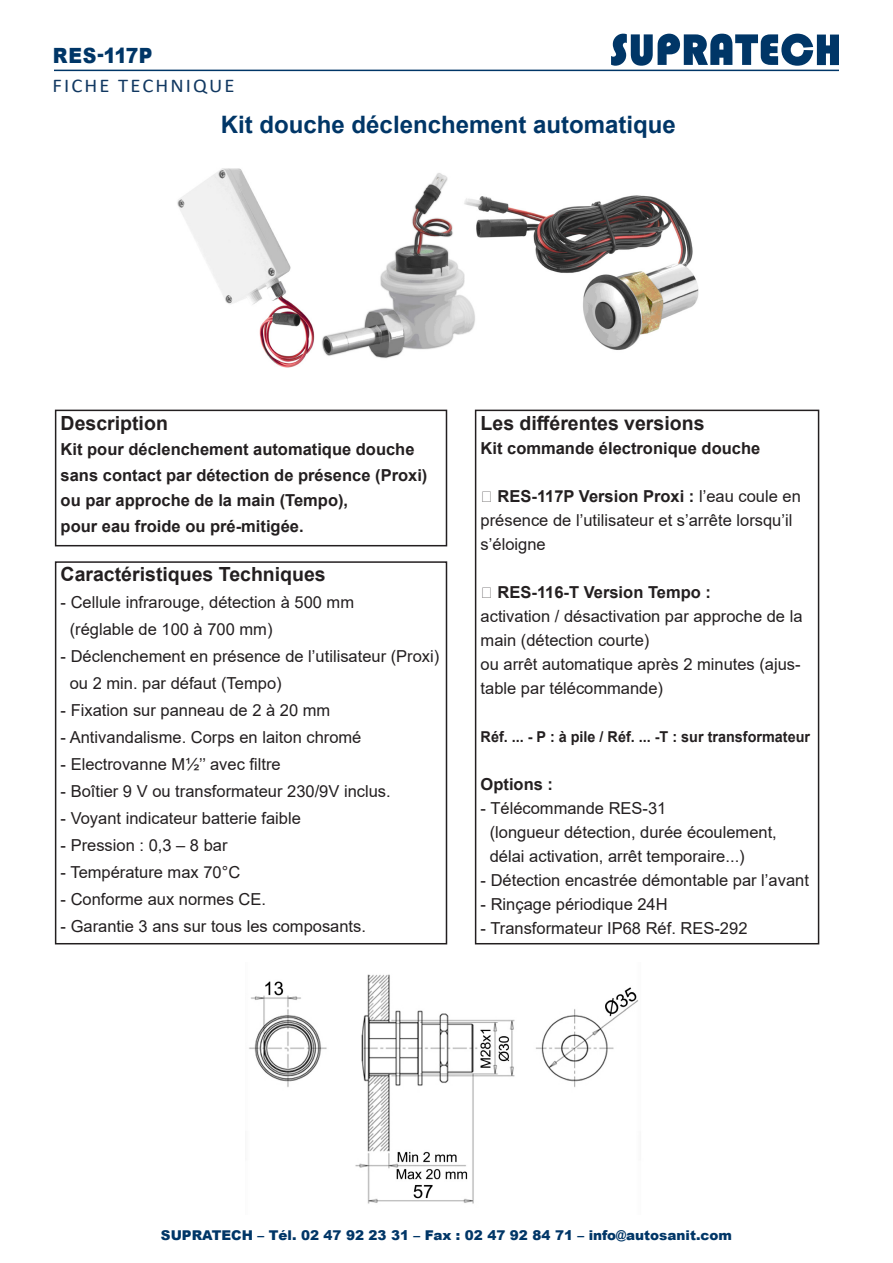
<style>
.page{position:relative;width:893px;height:1263px;background:#fff}
.page>*{position:absolute;margin:0;border:0;box-sizing:border-box;transform-origin:0 0}
.t1{font:700 24px "Arial";color:#003667}
.t2{font:900 21px "Arial";letter-spacing:.005em;color:#003667;scale:.9 1}
.t3{font:700 19.5px "Arial";color:#231f20}
.t4{font:19.5px "Calibri";letter-spacing:.1em;color:#113861;scale:1.06 1}
.t5{font:16.5px/24px "Arial";color:#231f20}
.t6{font:700 16.5px/25.5px "Arial";color:#231f20}
.t7{font:700 15px "Arial";color:#231f20;scale:.96 1}
.t8{font:900 13.5px "Arial";color:#003667}
.s1{font-weight:700}
</style>
<div class="page">
<svg style="left:611px;top:34px;width:228px;height:32px"></svg>
<hr style="left:54px;top:70px;width:785px;height:1px;background:#003667">
<div style="left:55px;top:410px;width:392px;height:136px;border:2px solid #231f20"></div>
<div style="left:55px;top:561px;width:392px;height:383px;border:2px solid #231f20"></div>
<div style="left:475px;top:410px;width:344px;height:534px;border:2px solid #231f20"></div>
<img style="left:177px;top:168px;width:522px;height:200px">
<img style="left:249px;top:974px;width:390px;height:230px">
<p class="t2" style="left:53px;top:40px;width:112px">RES-117P</p>
<p class="t4" style="left:53px;top:72px;width:173px">FICHE TECHNIQUE</p>
<p class="t1" style="left:221px;top:108px;width:456px">Kit douche déclenchement automatique</p>
<p class="t3" style="left:61px;top:409px;width:109px">Description</p>
<p class="t6" style="left:61px;top:437px;width:368px">Kit pour déclenchement automatique douche sans contact par détection de présence (Proxi) ou par approche de la main (Tempo),</p>
<p class="t6" style="left:61px;top:513px;width:244px">pour eau froide ou pré-mitigée.</p>
<p class="t3" style="left:61px;top:561px;width:267px">Caractéristiques Techniques</p>
<p class="t5" style="left:61px;top:590px;width:295px">- Cellule infrarouge, détection à 500 mm</p>
<p class="t5" style="left:70px;top:617px;width:204px">(réglable de 100 à 700 mm)</p>
<p class="t5" style="left:61px;top:644px;width:380px">- Déclenchement en présence de l’utilisateur (Proxi)</p>
<p class="t5" style="left:70px;top:671px;width:213px">ou 2 min. par défaut (Tempo)</p>
<p class="t5" style="left:61px;top:698px;width:271px">- Fixation sur panneau de 2 à 20 mm</p>
<p class="t5" style="left:61px;top:725px;width:302px">- Antivandalisme. Corps en laiton chromé</p>
<p class="t5" style="left:61px;top:752px;width:222px">- Electrovanne M½’’ avec filtre</p>
<p class="t5" style="left:61px;top:779px;width:332px">- Boîtier 9 V ou transformateur 230/9V inclus.</p>
<p class="t5" style="left:61px;top:806px;width:242px">- Voyant indicateur batterie faible</p>
<p class="t5" style="left:61px;top:833px;width:168px">- Pression : 0,3 – 8 bar</p>
<p class="t5" style="left:61px;top:860px;width:181px">- Température max 70°C</p>
<p class="t5" style="left:61px;top:887px;width:207px">- Conforme aux normes CE.</p>
<p class="t5" style="left:61px;top:914px;width:307px">- Garantie 3 ans sur tous les composants.</p>
<p class="t3" style="left:481px;top:409px;width:225px">Les différentes versions</p>
<p class="t6" style="left:481px;top:435px;width:281px">Kit commande électronique douche</p>
<p class="t5" style="left:481px;top:484px;width:322px;text-indent:17px"><span class="s1">RES-117P Version Proxi :</span> l’eau coule en présence de l’utilisateur et s’arrête lorsqu’il s’éloigne</p>
<p class="t6" style="left:498px;top:579px;width:215px">RES-116-T Version Tempo :</p>
<p class="t5" style="left:481px;top:604px;width:323px">activation / désactivation par approche de la main (détection courte)</p>
<p class="t5" style="left:481px;top:652px;width:322px">ou arrêt automatique après 2 minutes (ajus&shy;table par télécommande)</p>
<p class="t7" style="left:481px;top:726px;width:345px">Réf. ... - P : à pile / Réf. ... -T : sur transformateur</p>
<p class="t6" style="left:481px;top:771px;width:74px">Options :</p>
<p class="t5" style="left:481px;top:796px;width:187px">- Télécommande RES-31</p>
<p class="t5" style="left:490px;top:820px;width:289px">(longueur détection, durée écoulement,</p>
<p class="t5" style="left:490px;top:844px;width:256px">délai activation, arrêt temporaire...)</p>
<p class="t5" style="left:481px;top:868px;width:330px">- Détection encastrée démontable par l’avant</p>
<p class="t5" style="left:481px;top:892px;width:189px">- Rinçage périodique 24H</p>
<p class="t5" style="left:481px;top:916px;width:268px">- Transformateur IP68 Réf. RES-292</p>
<p class="t8" style="left:161px;top:1225px;width:572px">SUPRATECH – Tél. 02 47 92 23 31 – Fax : 02 47 92 84 71 – info@autosanit.com</p>
</div>
